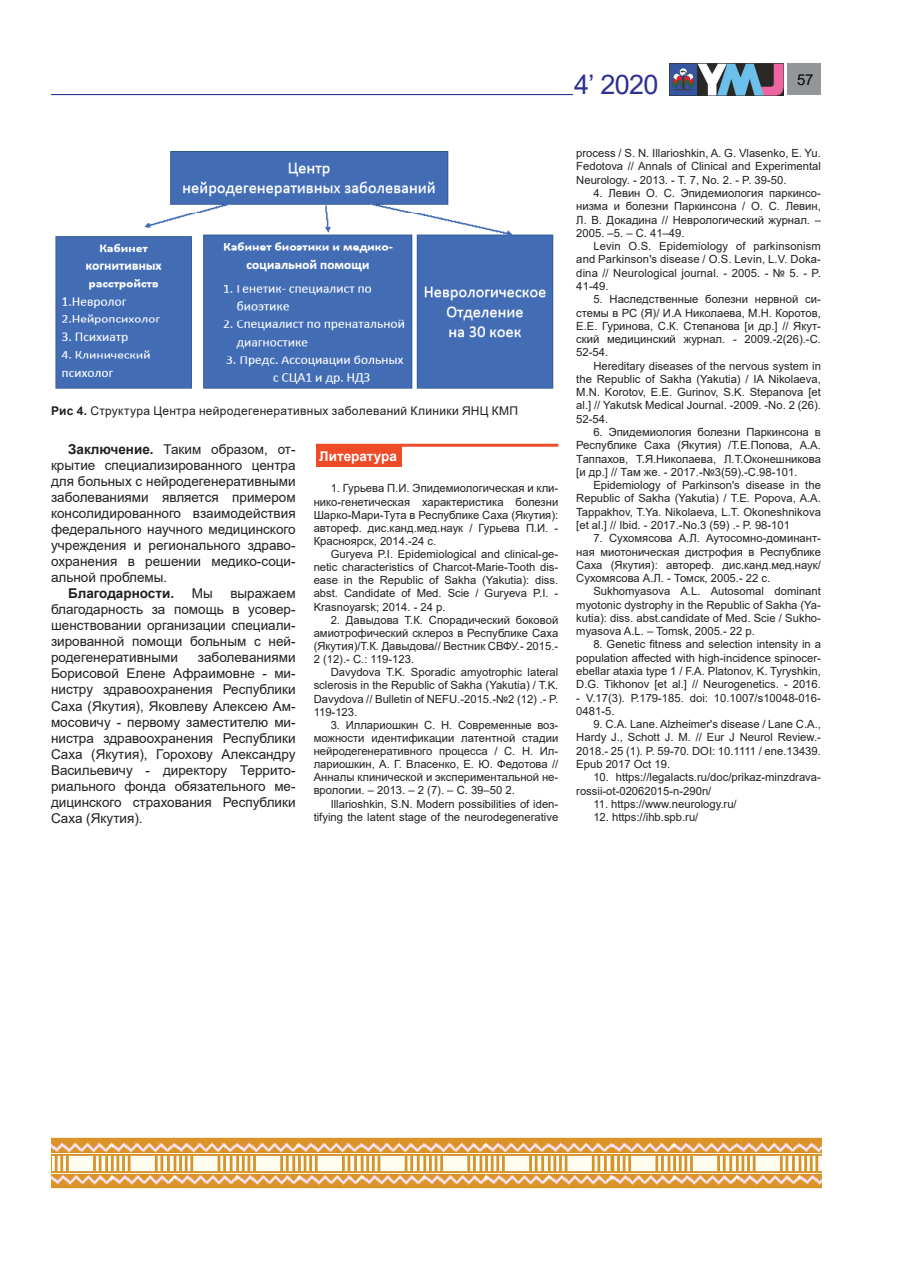
<style>
.page{position:relative;width:906px;height:1276px;background:#fff}
.page>*{position:absolute;margin:0;border:0;box-sizing:border-box;transform-origin:0 0}
.t1{font:27px "Arial";color:#2e3092}
.t2{font:15px "Arial";color:#040503}
.t3{font:13.5px/16px "Arial";color:#231f20;text-align:justify}
.t4{font:700 13.5px "Arial";color:#231f20}
.t5{font:700 13.5px "Arial";color:#fff}
.t6{font:12px "Arial";letter-spacing:.025em;color:#231f20}
.t7{font:11.25px/13.2px "Arial";color:#231f20;text-align:justify}
.s1{font-weight:700}
</style>
<div class="page">
<div style="left:787px;top:64px;width:34px;height:31px;background:#939698"></div>
<hr style="left:51px;top:94px;width:522px;height:1px;background:#2c3590">
<img style="left:669px;top:64px;width:114px;height:31px">
<hr style="left:316px;top:444px;width:242px;height:3px;background:#ef4b29">
<div style="left:316px;top:445px;width:85px;height:22px;background:#ef4b29"></div>
<img style="left:55px;top:151px;width:499px;height:238px">
<img style="left:51px;top:1137px;width:770px;height:52px">
<h1 class="t1" style="left:574px;top:66px;width:86px">4’ 2020</h1>
<h2 class="t2" style="left:797px;top:69px;width:18px">57</h2>
<p class="t6" style="left:51px;top:402px;width:468px"><span class="s1">Рис 4.</span> Структура Центра нейродегенеративных заболеваний Клиники ЯНЦ КМП</p>
<p class="t3" style="left:51px;top:441px;width:246px;text-indent:17px"><span class="s1">Заключение.</span> Таким образом, от&shy;крытие специализированного центра для больных с нейродегенеративными заболеваниями является примером консолидированного взаимодействия федерального научного медицинского учреждения и регионального здраво&shy;охранения в решении медико-соци&shy;альной проблемы.</p>
<p class="t4" style="left:68px;top:584px;width:108px">Благодарности.</p>
<p class="t3" style="left:192px;top:585px;width:22px">Мы</p>
<p class="t3" style="left:51px;top:585px;width:246px;text-indent:179px">выражаем благодарность за помощь в усовер&shy;шенствовании организации специали&shy;зированной помощи больным с ней&shy;родегенеративными</p>
<p class="t3" style="left:51px;top:649px;width:246px;text-indent:147px">заболеваниями Борисовой Елене Афраимовне - ми&shy;нистру здравоохранения Республики Саха (Якутия), Яковлеву Алексею Ам&shy;мосовичу - первому заместителю ми&shy;нистра здравоохранения Республики Саха (Якутия), Горохову Александру Васильевичу - директору Террито&shy;риального фонда обязательного ме&shy;дицинского страхования Республики Саха (Якутия).</p>
<p class="t5" style="left:319px;top:446px;width:79px">Литература</p>
<p class="t7" style="left:314px;top:482px;width:246px;text-indent:17px">1. Гурьева П.И. Эпидемиологическая и кли&shy;нико-генетическая характеристика болезни Шарко-Мари-Тута в Республике Саха (Якутия): автореф. дис.канд.мед.наук / Гурьева П.И. - Красноярск, 2014.-24 с.</p>
<p class="t7" style="left:314px;top:547px;width:246px;text-indent:17px">Guryeva P.I. Epidemiological and clinical-ge&shy;netic characteristics of Charcot-Marie-Tooth dis&shy;ease in the Republic of Sakha (Yakutia): diss. abst. Candidate of Med. Scie / Guryeva P.I. - Krasnoyarsk; 2014. - 24 p.</p>
<p class="t7" style="left:314px;top:613px;width:246px;text-indent:17px">2. Давыдова Т.К. Спорадический боковой амиотрофический склероз в Республике Саха (Якутия)/Т.К. Давыдова// Вестник СВФУ.- 2015.- 2 (12).- С.: 119-123.</p>
<p class="t7" style="left:314px;top:665px;width:246px;text-indent:17px">Davydova T.K. Sporadic amyotrophic lateral sclerosis in the Republic of Sakha (Yakutia) / T.K.<br>Davydova // Bulletin of NEFU.-2015.-№2 (12) .- P.<br>119-123.</p>
<p class="t7" style="left:314px;top:718px;width:246px;text-indent:17px">3. Иллариошкин С. Н. Современные воз&shy;можности идентификации латентной стадии нейродегенеративного процесса / С. Н. Ил&shy;лариошкин, А. Г. Власенко, Е. Ю. Федотова // Анналы клинической и экспериментальной не&shy;врологии. – 2013. – 2 (7). – С. 39–50 2.</p>
<p class="t7" style="left:314px;top:797px;width:246px;text-align:right">Illarioshkin, S.N. Modern possibilities of iden&shy;tifying the latent stage of the neurodegenerative</p>
<p class="t7" style="left:576px;top:146px;width:246px">process / S. N. Illarioshkin, A. G. Vlasenko, E. Yu.<br>Fedotova // Annals of Clinical and Experimental Neurology. - 2013. - T. 7, No. 2. - P. 39-50.</p>
<p class="t7" style="left:576px;top:186px;width:246px;text-indent:17px">4. Левин О. С. Эпидемиология паркинсо&shy;низма и болезни Паркинсона / О. С. Левин, Л. В. Докадина // Неврологический журнал. – 2005. –5. – С. 41–49.</p>
<p class="t7" style="left:576px;top:239px;width:246px;text-indent:17px">Levin O.S. Epidemiology of parkinsonism and Parkinson's disease / O.S. Levin, L.V. Doka&shy;dina // Neurological journal. - 2005. - № 5. - P.<br>41-49.</p>
<p class="t7" style="left:576px;top:292px;width:246px;text-indent:17px">5. Наследственные болезни нервной си&shy;стемы в РС (Я)/ И.А Николаева, М.Н. Коротов, Е.Е. Гуринова, С.К. Степанова [и др.] // Якут&shy;ский медицинский журнал. - 2009.-2(26).-С.<br>52-54.</p>
<p class="t7" style="left:576px;top:359px;width:246px;text-indent:17px">Hereditary diseases of the nervous system in the Republic of Sakha (Yakutia) / IA Nikolaeva, M.N. Korotov, E.E. Gurinov, S.K. Stepanova [et al.] // Yakutsk Medical Journal. -2009. -No. 2 (26).<br>52-54.</p>
<p class="t7" style="left:576px;top:425px;width:246px;text-indent:17px">6. Эпидемиология болезни Паркинсона в Республике Саха (Якутия) /Т.Е.Попова, А.А.<br>Таппахов, Т.Я.Николаева, Л.Т.Оконешникова [и др.] // Там же. - 2017.-№3(59).-С.98-101.</p>
<p class="t7" style="left:576px;top:478px;width:246px;text-indent:17px">Epidemiology of Parkinson's disease in the Republic of Sakha (Yakutia) / T.E. Popova, A.A.<br>Tappakhov, T.Ya. Nikolaeva, L.T. Okoneshnikova [et al.] // Ibid. - 2017.-No.3 (59) .- P. 98-101</p>
<p class="t7" style="left:576px;top:531px;width:246px;text-indent:17px">7. Сухомясова А.Л. Аутосомно-доминант&shy;ная миотоническая дистрофия в Республике Саха (Якутия): автореф. дис.канд.мед.наук/ Сухомясова А.Л. - Томск, 2005.- 22 с.</p>
<p class="t7" style="left:576px;top:585px;width:246px;text-indent:17px">Sukhomyasova A.L. Autosomal dominant myotonic dystrophy in the Republic of Sakha (Ya&shy;kutia): diss. abst.candidate of Med. Scie / Sukho&shy;myasova A.L. – Tomsk, 2005.- 22 р.</p>
<p class="t7" style="left:576px;top:638px;width:246px;text-indent:17px">8. Genetic fitness and selection intensity in a population affected with high-incidence spinocer&shy;ebellar ataxia type 1 / F.A. Platonov, K. Tyryshkin, D.G. Tikhonov [et al.] // Neurogenetics. - 2016.</p>
<p class="t7" style="left:576px;top:691px;width:246px">- V.17(3). Р.179-185. doi: 10.1007/s10048-016-<br>0481-5.</p>
<p class="t7" style="left:576px;top:717px;width:246px;text-indent:17px">9. C.A. Lane. Alzheimer's disease / Lane C.A., Hardy J., Schott J. M. // Eur J Neurol Review.- 2018.- 25 (1). P. 59-70. DOI: 10.1111 / ene.13439.<br>Epub 2017 Oct 19.</p>
<p class="t7" style="left:576px;top:770px;width:246px;text-indent:17px">10. https://legalacts.ru/doc/prikaz-minzdrava&shy;rossii-ot-02062015-n-290n/</p>
<p class="t7" style="left:593px;top:797px;width:145px">11. https://www.neurology.ru/</p>
<p class="t7" style="left:593px;top:810px;width:107px">12. https://ihb.spb.ru/</p>
</div>
